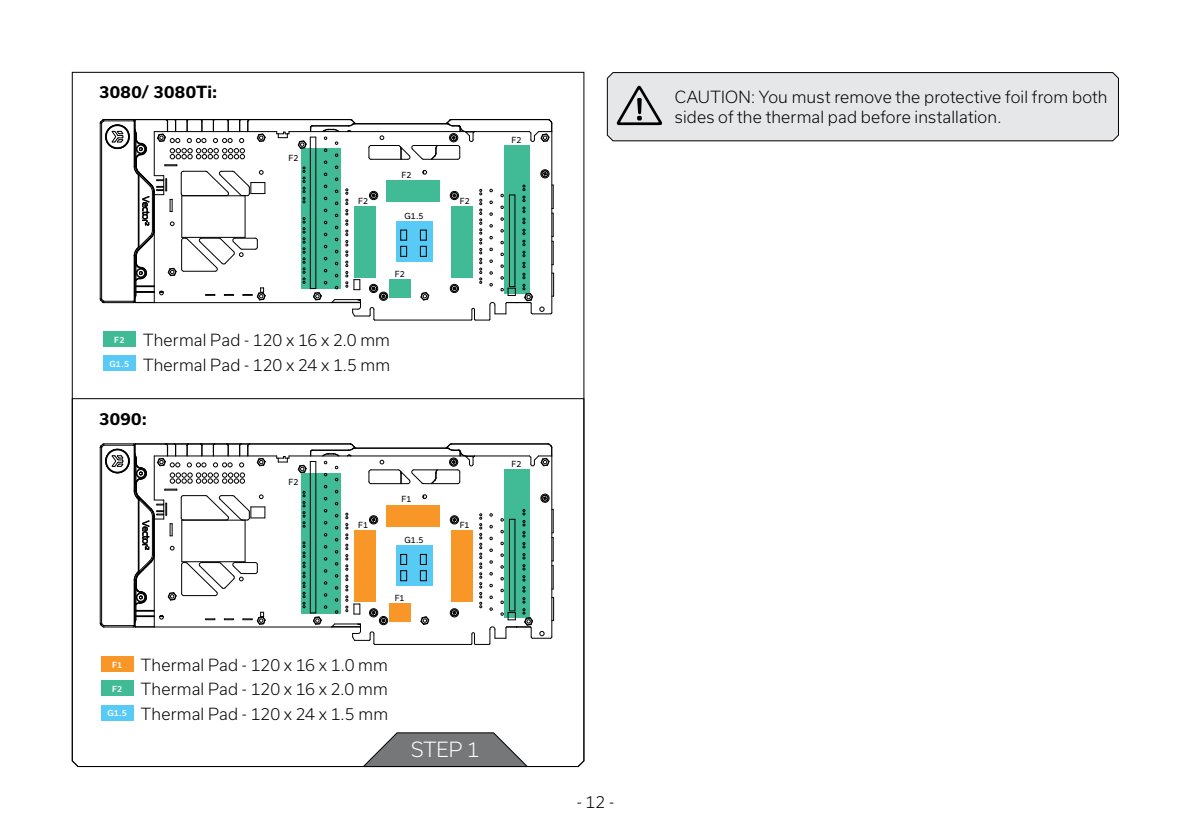
<style>
.page{position:relative;width:1191px;height:840px;background:#fff}
.page>*{position:absolute;margin:0;border:0;box-sizing:border-box;transform-origin:0 0}
.t1{font:300 20px "Usual";color:#fff}
.t2{font:300 16px/24.4px "Usual";letter-spacing:.01em;color:#000}
.t3{font:700 16px "Usual";letter-spacing:.02em;color:#000}
.t4{font:8px "Usual";letter-spacing:.02em;color:#000}
</style>
<div class="page">
<svg style="left:72px;top:72px;width:512px;height:326px"></svg>
<svg style="left:72px;top:398px;width:512px;height:368px"></svg>
<div style="left:101px;top:655px;width:33px;height:16px;background:#f89728"></div>
<div style="left:101px;top:679px;width:33px;height:16px;background:#41bb96"></div>
<svg style="left:363px;top:732px;width:165px;height:34px"></svg>
<div style="left:101px;top:704px;width:33px;height:16px;background:#57caf5"></div>
<div style="left:103px;top:355px;width:33px;height:16px;background:#57caf5"></div>
<div style="left:103px;top:331px;width:33px;height:16px;background:#41bb96"></div>
<svg style="left:606px;top:72px;width:513px;height:70px;background:#dcddde"></svg>
<p class="t3" style="left:99px;top:83px;width:120px">3080/ 3080Ti:</p>
<p class="t4" style="left:288px;top:153px;width:12px">F2</p>
<p class="t4" style="left:401px;top:170px;width:12px">F2</p>
<p class="t4" style="left:358px;top:196px;width:12px">F2</p>
<p class="t4" style="left:460px;top:196px;width:12px">F2</p>
<p class="t4" style="left:404px;top:211px;width:21px">G1.5</p>
<p class="t4" style="left:395px;top:269px;width:12px">F2</p>
<p class="t2" style="left:114px;top:328px;width:277px"><sup>F2</sup> Thermal Pad - 120 x 16 x 2.0 mm</p>
<p class="t2" style="left:110px;top:352px;width:282px"><sup>G1.5</sup> Thermal Pad - 120 x 24 x 1.5 mm</p>
<p class="t3" style="left:99px;top:409px;width:49px">3090:</p>
<p class="t4" style="left:288px;top:477px;width:12px">F2</p>
<p class="t4" style="left:401px;top:494px;width:11px">F1</p>
<p class="t4" style="left:358px;top:520px;width:11px">F1</p>
<p class="t4" style="left:460px;top:520px;width:11px">F1</p>
<p class="t4" style="left:404px;top:535px;width:21px">G1.5</p>
<p class="t4" style="left:395px;top:593px;width:11px">F1</p>
<p class="t2" style="left:112px;top:652px;width:277px"><sup>F1</sup> Thermal Pad - 120 x 16 x 1.0 mm<br><sup>F2</sup> Thermal Pad - 120 x 16 x 2.0 mm</p>
<p class="t2" style="left:107px;top:701px;width:282px"><sup>G1.5</sup> Thermal Pad - 120 x 24 x 1.5 mm</p>
<p class="t1" style="left:411px;top:737px;width:70px">STEP 1</p>
<p class="t4" style="left:511px;top:135px;width:12px">F2</p>
<p class="t4" style="left:511px;top:459px;width:12px">F2</p>
<p class="t2" style="left:577px;top:789px;width:39px">- 12 -</p>
<p class="t2" style="left:675px;top:88px;width:434px;line-height:19.2px">CAUTION: You must remove the protective foil from both sides of the thermal pad before installation.</p>
</div>
